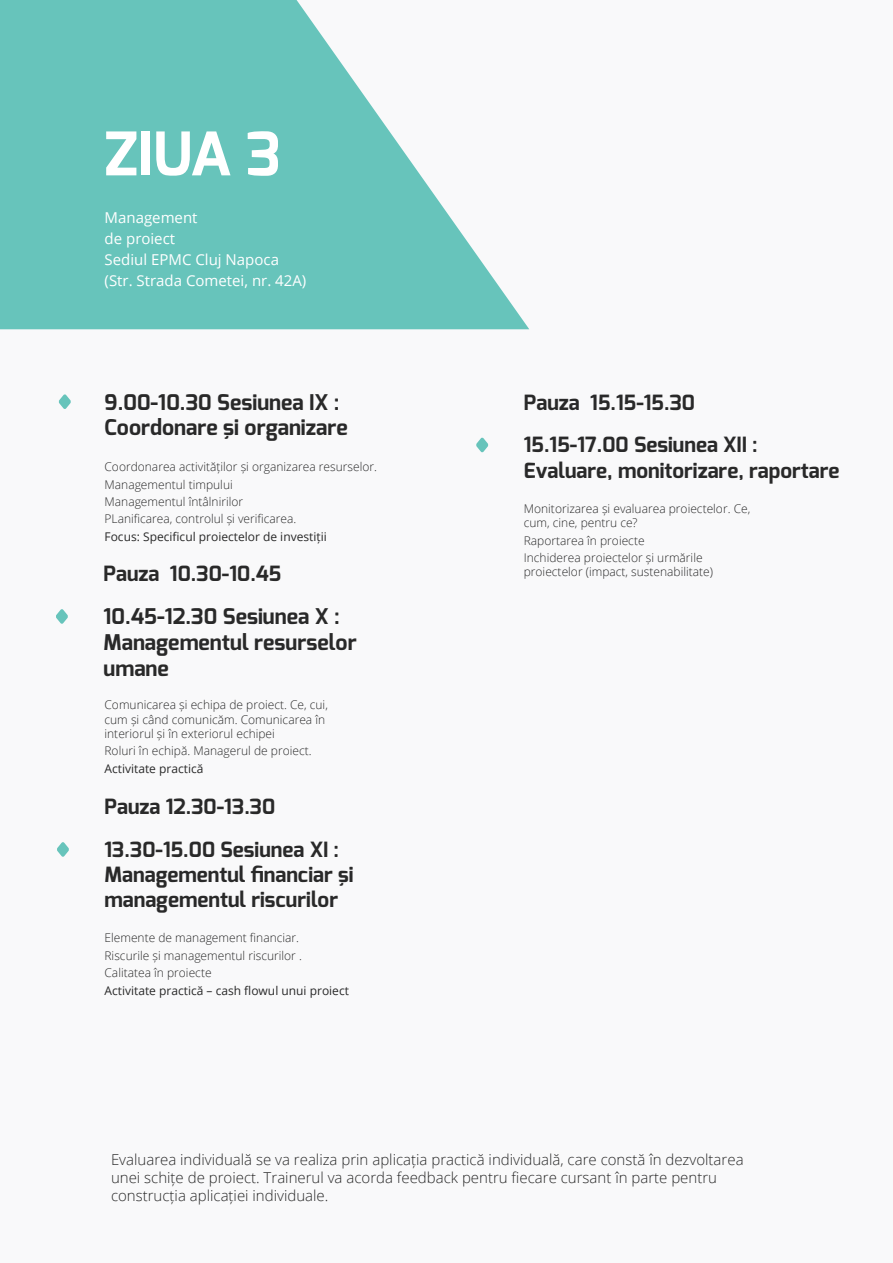
<style>
.page{position:relative;width:893px;height:1263px;background:#f9f9fa}
.page>*{position:absolute;margin:0;border:0;box-sizing:border-box;transform-origin:0 0}
.t1{font:700 60px "Exo";color:#fff}
.t2{font:700 21.6px/26px "Exo";color:#292929}
.t3{font:700 21px/25.2px "Exo";color:#292929}
.t4{font:300 15px/18px "Open Sans";color:#292929}
.t5{font:15px/21px "Open Sans";color:#fff}
.t6{font:300 12px/17.4px "Open Sans";color:#292929}
.t7{font:12px "Open Sans";color:#292929}
</style>
<div class="page">
<svg style="left:56px;top:609px;width:12px;height:15px"></svg>
<svg style="left:0;top:0;width:529px;height:329px;fill:#67c4bb"></svg>
<svg style="left:59px;top:394px;width:12px;height:15px"></svg>
<svg style="left:57px;top:842px;width:12px;height:15px"></svg>
<svg style="left:476px;top:437px;width:12px;height:15px"></svg>
<h1 class="t1" style="left:105px;top:115px;width:178px">ZIUA 3</h1>
<p class="t5" style="left:105px;top:207px;width:203px">Management<br>de proiect<br>Sediul EPMC Cluj Napoca (Str. Strada Cometei, nr. 42A)</p>
<h2 class="t2" style="left:105px;top:389px;width:245px">9.00-10.30 Sesiunea IX :<br>Coordonare şi organizare</h2>
<p class="t6" style="left:105px;top:458px;width:274px">Coordonarea activităților și organizarea resurselor.<br>Managementul timpului<br>Managementul întâlnirilor<br>PLanificarea, controlul și verificarea.</p>
<p class="t7" style="left:105px;top:528px;width:224px">Focus: Specificul proiectelor de investiții</p>
<h3 class="t3" style="left:103px;top:561px;width:179px">Pauza 10.30-10.45</h3>
<h2 class="t2" style="left:103px;top:603px;width:255px">10.45-12.30 Sesiunea X :<br>Managementul resurselor umane</h2>
<p class="t6" style="left:105px;top:697px;width:225px;line-height:14.4px">Comunicarea și echipa de proiect. Ce, cui, cum și când comunicăm. Comunicarea în interiorul și în exteriorul echipei</p>
<p class="t6" style="left:105px;top:742px;width:209px">Roluri în echipă. Managerul de proiect.</p>
<p class="t7" style="left:105px;top:760px;width:100px">Activitate practică</p>
<h3 class="t3" style="left:105px;top:794px;width:172px">Pauza 12.30-13.30</h3>
<h3 class="t3" style="left:105px;top:837px;width:250px">13.30-15.00 Sesiunea XI :<br>Managementul financiar şi managementul riscurilor</h3>
<p class="t6" style="left:105px;top:929px;width:199px">Elemente de management financiar.<br>Riscurile și managementul riscurilor .<br>Calitatea în proiecte</p>
<p class="t7" style="left:105px;top:982px;width:246px">Activitate practică – cash flowul unui proiect</p>
<h3 class="t3" style="left:524px;top:389px;width:173px">Pauza 15.15-15.30</h3>
<h3 class="t3" style="left:524px;top:432px;width:317px">15.15-17.00 Sesiunea XII :<br>Evaluare, monitorizare, raportare</h3>
<p class="t6" style="left:524px;top:501px;width:228px;line-height:14.4px">Monitorizarea și evaluarea proiectelor. Ce, cum, cine, pentru ce?</p>
<p class="t6" style="left:524px;top:531px;width:180px">Raportarea în proiecte<br>Inchiderea proiectelor și urmările</p>
<p class="t6" style="left:524px;top:563px;width:191px">proiectelor (impact, sustenabilitate)</p>
<p class="t4" style="left:111px;top:1150px;width:634px">Evaluarea individuală se va realiza prin aplicația practică individuală, care constă în dezvoltarea unei schițe de proiect. Trainerul va acorda feedback pentru fiecare cursant în parte pentru construcția aplicației individuale.</p>
</div>
